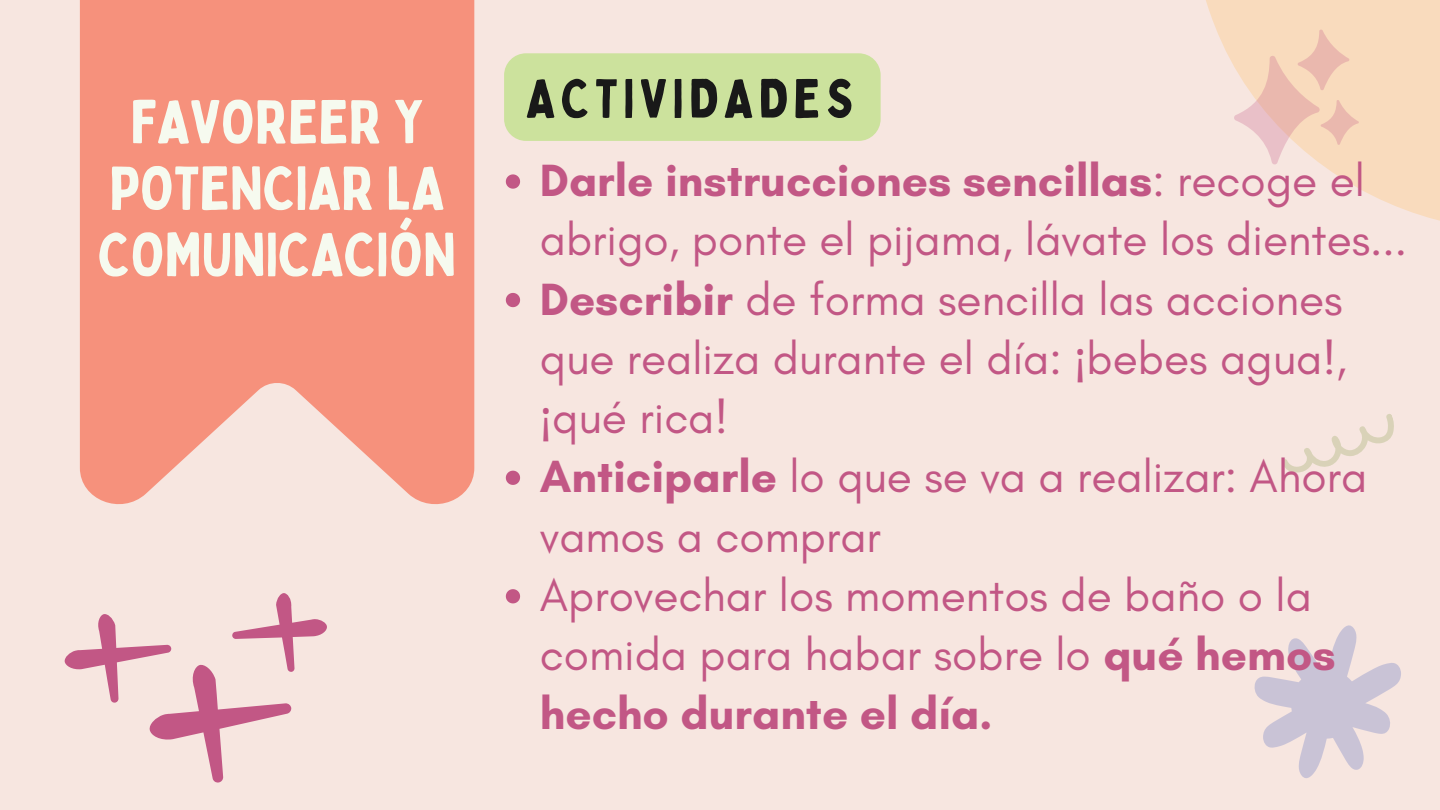
<style>
.page{position:relative;width:1440px;height:810px;background:#f7e6e0}
.page>*{position:absolute;margin:0;border:0;box-sizing:border-box;transform-origin:0 0}
.t1{font:60.5px/66.4px "Bobby Jones";color:#f6faef;text-align:center}
.t2{font:54px "Bobby Jones";letter-spacing:.1em;color:#191919}
.t3{font:46px/59.2px "Glacial Indifference";color:#c25785}
.s1{font-weight:700}
.s2{font-family:"Noto Sans"}
</style>
<div class="page">
<svg style="left:80px;top:0;width:394px;height:505px;background:#f69985"></svg>
<div style="left:504px;top:53px;width:377px;height:88px;background:#cce29d;border-radius:22px"></div>
<svg style="left:64px;top:593px;width:263px;height:190px"></svg>
<svg style="left:1206px;top:0;width:234px;height:221px;fill:#f9dbbd"></svg>
<svg style="left:1234px;top:30px;width:125px;height:135px;background:#f3d1bf"></svg>
<svg style="left:1254px;top:625px;width:147px;height:153px"></svg>
<svg style="left:1283px;top:414px;width:111px;height:59px"></svg>
<svg style="left:506px;top:174px;width:14px;height:15px"></svg>
<svg style="left:506px;top:293px;width:14px;height:14px"></svg>
<svg style="left:506px;top:471px;width:14px;height:14px"></svg>
<svg style="left:506px;top:589px;width:14px;height:14px"></svg>
<p class="t1" style="left:98px;top:87px;width:360px">FAVOREER Y<br>POTENCIAR LA<br>COMUNICACIÓN</p>
<h1 class="t2" style="left:526px;top:64px;width:329px">ACTIVIDADES</h1>
<p class="t3" style="left:540px;top:150px;width:869px"><span class="s1">Darle instrucciones sencillas</span>: recoge el abrigo, ponte el pijama, lávate los dientes...</p>
<p class="t3" style="left:540px;top:269px;width:809px;text-align:justify"><span class="s1">Describir</span> de forma sencilla las acciones que realiza durante el día: <span class="s2">¡</span>bebes agua!, <span class="s2">¡</span>qué rica!</p>
<h2 class="t3" style="left:540px;top:447px;width:829px"><span class="s1">Anticiparle</span> lo que se va a realizar: Ahora vamos a comprar</h2>
<p class="t3" style="left:540px;top:565px;width:797px">Aprovechar los momentos de baño o la comida para habar sobre lo <span class="s1">qué hemos hecho durante el día.</span></p>
</div>
